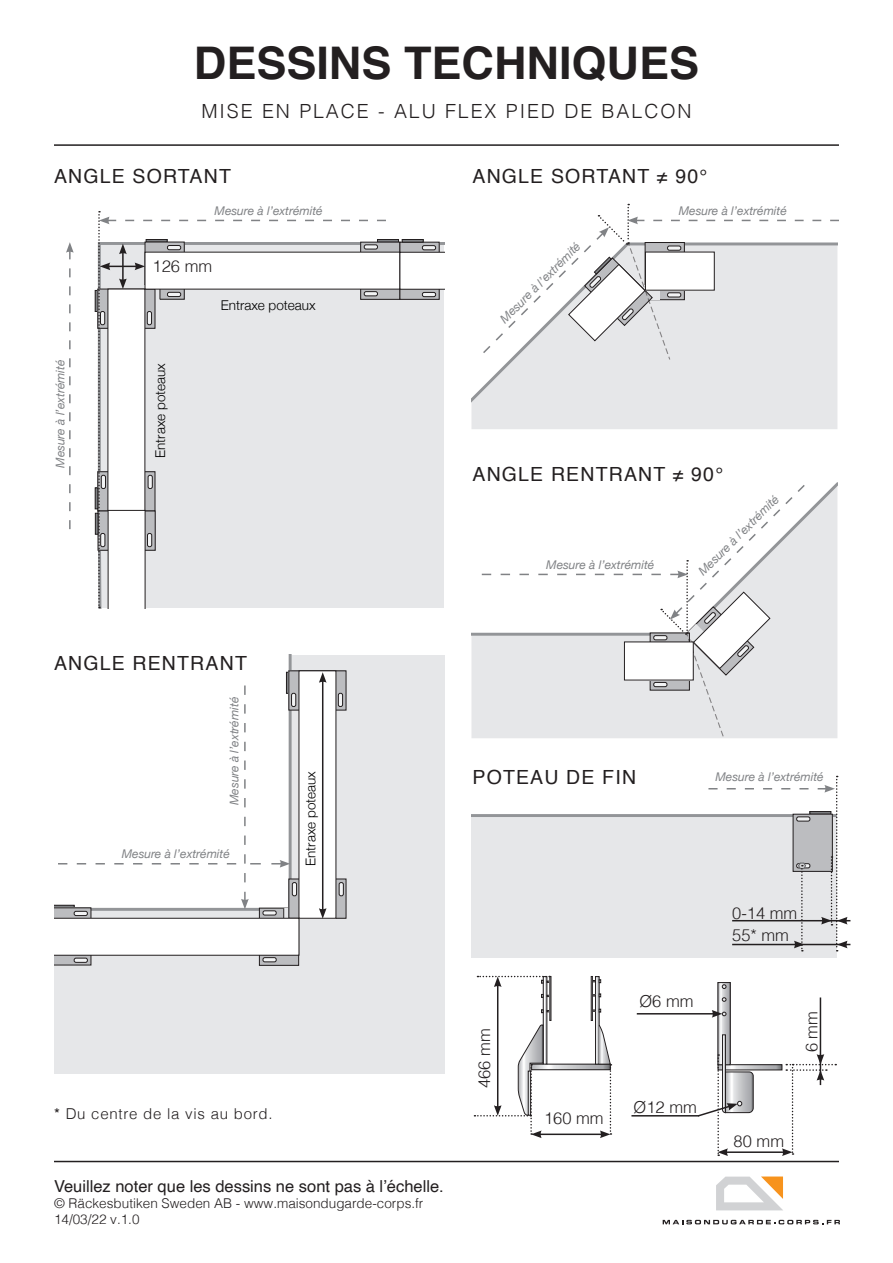
<style>
.page{position:relative;width:893px;height:1263px;background:#fff}
.page>*{position:absolute;margin:0;border:0;box-sizing:border-box;transform-origin:0 0}
.Rubrik_huvud{font:700 45px "Helvetica";color:#231f20}
.Mellanrubrik_-_Frank{font:19.5px "Helvetica";letter-spacing:.06em;color:#231f20}
.Underrubrik{font:300 19.5px "Helvetica";letter-spacing:.1em;color:#231f20}
.Mått{font:16.5px "Helvetica";color:#231f20}
.Mått-2{font:300 16.5px "Helvetica";color:#231f20}
.Mellanrubrik_-_Polen{font:300 15px "Helvetica";letter-spacing:.05em;color:#231f20}
.Mått-3{font:300 13.5px "Helvetica";color:#231f20}
.c_c_text_tyska{font:300 13.5px "Helvetica Neue";color:#000}
.kursiv_liten_text{font:italic 12px "Helvetica Neue";color:#808285}
.s1{font-weight:400}
</style>
<div class="page">
<div style="left:100px;top:243px;width:344px;height:365px;background:#e6e7e9"></div>
<div style="left:95px;top:488px;width:3px;height:21px;border:1px solid #231f20"></div>
<div style="left:95px;top:290px;width:3px;height:22px;border:1px solid #231f20"></div>
<div style="left:377px;top:239px;width:22px;height:3px;border:1px solid #231f20"></div>
<div style="left:361px;top:242px;width:39px;height:57px;background:#bcbdc0"></div>
<div style="left:360px;top:242px;width:40px;height:57px;border:1px solid #231f20"></div>
<svg style="left:402px;top:244px;width:35px;height:53px"></svg>
<div style="left:400px;top:242px;width:39px;height:57px;border:1px solid #231f20"></div>
<div style="left:422px;top:292px;width:14px;height:5px;background:#f2f3f4;border-radius:2px"></div>
<div style="left:422px;top:292px;width:14px;height:5px;border:1px solid #231f20;border-radius:2px"></div>
<hr style="left:422px;top:246px;width:14px;height:4px;background:#f2f3f4;border-radius:2px">
<div style="left:422px;top:245px;width:14px;height:5px;border:1px solid #231f20;border-radius:2px"></div>
<div style="left:145px;top:252px;width:255px;height:37px;background:#fff"></div>
<div style="left:402px;top:239px;width:21px;height:3px;border:1px solid #231f20"></div>
<svg style="left:400px;top:252px;width:44px;height:38px"></svg>
<div style="left:95px;top:513px;width:3px;height:21px;background:#808285;border:1px solid #231f20"></div>
<div style="left:471px;top:423px;width:366px;height:6px;background:#e6e7e9"></div>
<div style="left:471px;top:360px;width:366px;height:63px;background:#e6e7e9"></div>
<div style="left:471px;top:637px;width:366px;height:101px;background:#e6e7e9"></div>
<svg style="left:471px;top:482px;width:366px;height:155px"></svg>
<div style="left:471px;top:815px;width:366px;height:143px;background:#e6e7e9"></div>
<hr style="left:471px;top:814px;width:366px;height:3px;background:#939598">
<div style="left:54px;top:909px;width:390px;height:164px;background:#e6e7e9"></div>
<div style="left:290px;top:655px;width:154px;height:334px;background:#e6e7e9"></div>
<div style="left:286px;top:672px;width:3px;height:21px;border:1px solid #231f20"></div>
<svg style="left:291px;top:673px;width:53px;height:35px"></svg>
<div style="left:338px;top:693px;width:5px;height:13px;background:#f2f3f4;border-radius:2px"></div>
<div style="left:338px;top:693px;width:5px;height:14px;border:1px solid #231f20;border-radius:2px"></div>
<svg style="left:336px;top:881px;width:8px;height:35px"></svg>
<hr style="left:339px;top:882px;width:4px;height:14px;background:#f2f3f4;border-radius:2px">
<div style="left:339px;top:882px;width:5px;height:14px;border:1px solid #231f20;border-radius:2px"></div>
<div style="left:299px;top:671px;width:37px;height:247px;background:#fff"></div>
<svg style="left:719px;top:984px;width:10px;height:50px"></svg>
<div style="left:717px;top:982px;width:14px;height:83px;border:1px solid #231f20"></div>
<svg style="left:722px;top:997px;width:4px;height:4px"></svg>
<svg style="left:722px;top:984px;width:4px;height:5px"></svg>
<hr style="left:54px;top:1161px;width:785px;height:1px;background:#231f20">
<hr style="left:54px;top:144px;width:785px;height:2px;background:#231f20">
<hr style="left:322px;top:680px;width:1px;height:230px;background:#231f20">
<svg style="left:319px;top:908px;width:8px;height:11px"></svg>
<svg style="left:319px;top:672px;width:8px;height:11px"></svg>
<svg style="left:66px;top:242px;width:8px;height:287px"></svg>
<hr style="left:820px;top:997px;width:1px;height:59px;background:#231f20">
<svg style="left:54px;top:685px;width:245px;height:280px"></svg>
<svg style="left:708px;top:776px;width:142px;height:175px"></svg>
<svg style="left:483px;top:204px;width:356px;height:156px"></svg>
<svg style="left:482px;top:483px;width:324px;height:255px"></svg>
<svg style="left:474px;top:975px;width:139px;height:163px"></svg>
<svg style="left:695px;top:1034px;width:141px;height:129px"></svg>
<hr style="left:631px;top:1115px;width:68px;height:1px;background:#231f20">
<hr style="left:637px;top:1013px;width:77px;height:1px;background:#231f20">
<svg style="left:712px;top:1010px;width:14px;height:7px"></svg>
<svg style="left:96px;top:211px;width:290px;height:397px"></svg>
<svg style="left:716px;top:1176px;width:67px;height:34px"></svg>
<svg style="left:663px;top:1220px;width:177px;height:4px"></svg>
<p class="Rubrik_huvud" style="left:194px;top:27px;width:507px">DESSINS TECHNIQUES</p>
<p class="Underrubrik" style="left:201px;top:94px;width:492px">MISE EN PLACE - ALU FLEX PIED DE BALCON</p>
<p class="Mellanrubrik_-_Frank" style="left:54px;top:161px;width:178px">ANGLE SORTANT</p>
<p class="Mellanrubrik_-_Frank" style="left:472px;top:161px;width:236px">ANGLE SORTANT ≠ 90°</p>
<p class="kursiv_liten_text" style="left:52px;top:468px;width:109px;rotate:-90deg">Mesure à l’extrémité</p>
<p class="kursiv_liten_text" style="left:215px;top:202px;width:109px">Mesure à l’extrémité</p>
<p class="kursiv_liten_text" style="left:679px;top:202px;width:109px">Mesure à l’extrémité</p>
<p class="kursiv_liten_text" style="left:496px;top:314px;width:110px;rotate:-45deg">Mesure à l’extrémité</p>
<p class="Mått-2" style="left:153px;top:252px;width:61px">126 mm</p>
<p class="c_c_text_tyska" style="left:221px;top:294px;width:96px">Entraxe poteaux</p>
<p class="c_c_text_tyska" style="left:150px;top:458px;width:96px;rotate:-90deg">Entraxe poteaux</p>
<p class="Mellanrubrik_-_Frank" style="left:472px;top:459px;width:252px">ANGLE RENTRANT ≠ 90°</p>
<p class="kursiv_liten_text" style="left:546px;top:556px;width:109px">Mesure à l’extrémité</p>
<p class="kursiv_liten_text" style="left:694px;top:567px;width:110px;rotate:-45deg">Mesure à l’extrémité</p>
<p class="Mellanrubrik_-_Frank" style="left:54px;top:648px;width:194px">ANGLE RENTRANT</p>
<p class="kursiv_liten_text" style="left:226px;top:805px;width:109px;rotate:-90deg">Mesure à l’extrémité</p>
<p class="kursiv_liten_text" style="left:122px;top:845px;width:109px">Mesure à l’extrémité</p>
<p class="c_c_text_tyska" style="left:300px;top:866px;width:96px;rotate:-90deg">Entraxe poteaux</p>
<p class="Mellanrubrik_-_Polen" style="left:54px;top:1101px;width:220px"><span class="s1">*</span> Du centre de la vis au bord.</p>
<p class="Mått" style="left:54px;top:1173px;width:391px">Veuillez noter que les dessins ne sont pas à l’échelle.</p>
<p class="Mått-3" style="left:54px;top:1192px;width:371px">© Räckesbutiken Sweden AB - www.maisondugarde-corps.fr</p>
<p class="Mått-3" style="left:54px;top:1208px;width:87px">14/03/22 v.1.0</p>
<p class="Mellanrubrik_-_Frank" style="left:472px;top:762px;width:165px">POTEAU DE FIN</p>
<p class="kursiv_liten_text" style="left:715px;top:768px;width:110px">Mesure à l’extrémité</p>
<p class="Mått-2" style="left:470px;top:1088px;width:61px;rotate:-90deg">466 mm</p>
<p class="Mått-2" style="left:639px;top:987px;width:56px">Ø6 mm</p>
<p class="Mått-2" style="left:544px;top:1104px;width:61px">160 mm</p>
<p class="Mått-2" style="left:634px;top:1093px;width:65px">Ø12 mm</p>
<p class="Mått-2" style="left:732px;top:899px;width:67px">0-14 mm</p>
<p class="Mått-2" style="left:732px;top:921px;width:58px">55* mm</p>
<p class="Mått-2" style="left:797px;top:1052px;width:43px;rotate:-90deg">6 mm</p>
<p class="Mått-2" style="left:734px;top:1127px;width:52px">80 mm</p>
</div>
